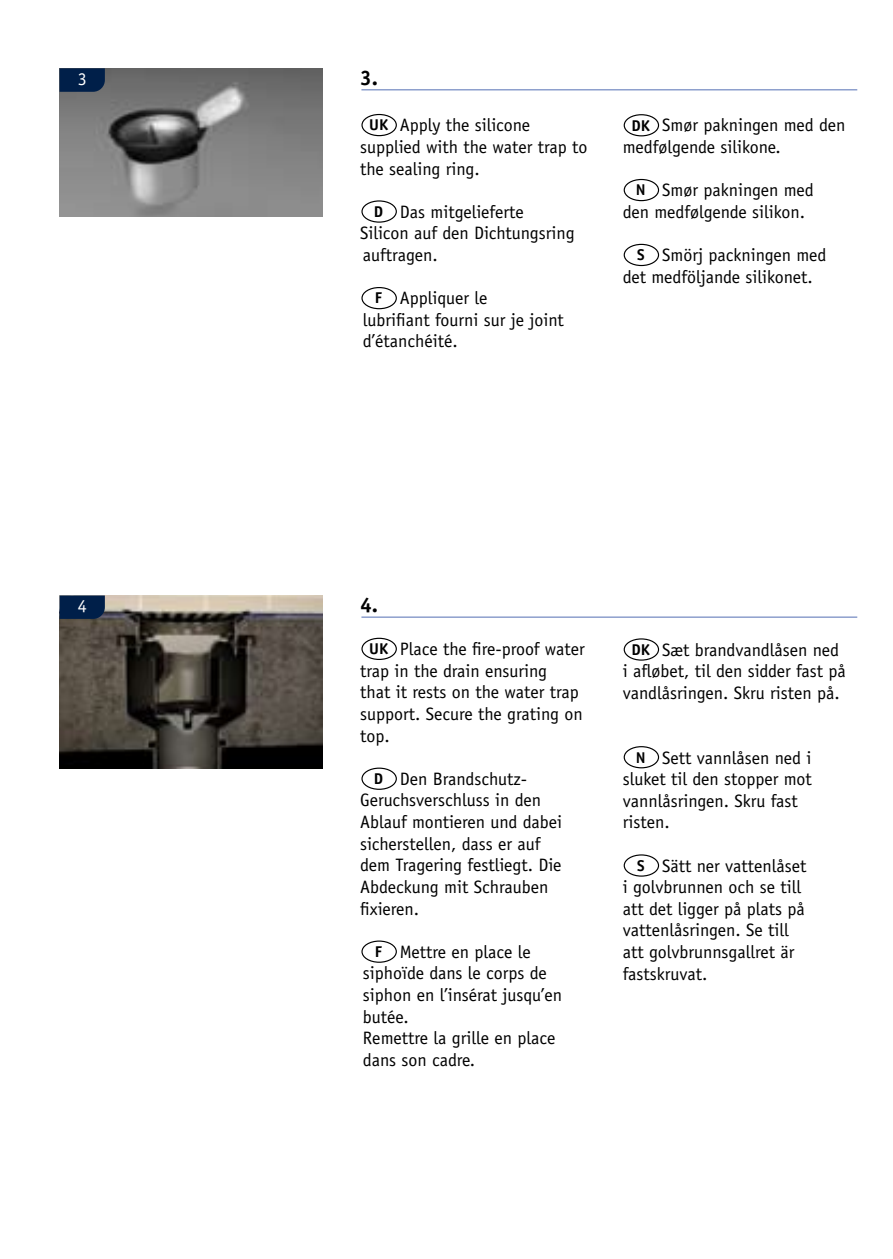
<style>
.page{position:relative;width:893px;height:1259px;background:#fff}
.page>*{position:absolute;margin:0;border:0;box-sizing:border-box;transform-origin:0 0}
.t1{font:700 21px "Officina Sans";color:#000}
.t2{font:18px/21.6px "Officina Sans";color:#000}
.t3{font:18px "Officina Sans";color:#fff}
.t4{font:700 15.6px "Officina Sans";color:#000}
</style>
<div class="page">
<img style="left:60px;top:595px;width:262px;height:173px">
<svg style="left:60px;top:595px;width:45px;height:24px"></svg>
<hr style="left:361px;top:616px;width:496px;height:2px;background:#8d9fcd">
<div style="left:361px;top:638px;width:36px;height:22px;border:1px solid #000;border-radius:50%"></div>
<div style="left:361px;top:767px;width:36px;height:23px;border:1px solid #000;border-radius:50%"></div>
<div style="left:361px;top:940px;width:36px;height:22px;border:1px solid #000;border-radius:50%"></div>
<div style="left:624px;top:638px;width:35px;height:22px;border:1px solid #000;border-radius:50%"></div>
<div style="left:624px;top:746px;width:35px;height:22px;border:1px solid #000;border-radius:50%"></div>
<div style="left:624px;top:854px;width:35px;height:22px;border:1px solid #000;border-radius:50%"></div>
<img style="left:60px;top:68px;width:262px;height:148px">
<svg style="left:60px;top:68px;width:45px;height:24px"></svg>
<hr style="left:361px;top:89px;width:496px;height:1px;background:#8d9fcd">
<div style="left:361px;top:114px;width:36px;height:22px;border:1px solid #000;border-radius:50%"></div>
<div style="left:361px;top:200px;width:36px;height:23px;border:1px solid #000;border-radius:50%"></div>
<div style="left:361px;top:287px;width:36px;height:22px;border:1px solid #000;border-radius:50%"></div>
<div style="left:624px;top:114px;width:35px;height:22px;border:1px solid #000;border-radius:50%"></div>
<div style="left:624px;top:179px;width:35px;height:22px;border:1px solid #000;border-radius:50%"></div>
<div style="left:624px;top:244px;width:35px;height:22px;border:1px solid #000;border-radius:50%"></div>
<p class="t3" style="left:78px;top:68px;width:10px">3</p>
<p class="t1" style="left:360px;top:64px;width:19px">3.</p>
<p class="t2" style="left:360px;top:115px;width:229px;text-indent:40px">Apply the silicone supplied with the water trap to the sealing ring.</p>
<p class="t2" style="left:360px;top:201px;width:216px;text-indent:40px">Das mitgelieferte<br>Silicon auf den Dichtungsring auftragen.</p>
<p class="t2" style="left:363px;top:287px;width:202px;text-indent:37px">Appliquer le<br>lubrifiant fourni sur je joint d’étanchéité.</p>
<p class="t4" style="left:369px;top:115px;width:20px">UK</p>
<p class="t4" style="left:374px;top:202px;width:11px">D</p>
<p class="t4" style="left:375px;top:288px;width:9px">F</p>
<p class="t2" style="left:623px;top:114px;width:224px;text-indent:40px">Smør pakningen med den medfølgende silikone.</p>
<p class="t2" style="left:623px;top:179px;width:193px;text-indent:40px">Smør pakningen med den medfølgende silikon.</p>
<p class="t2" style="left:623px;top:244px;width:205px;text-indent:40px">Smörj packningen med det medföljande silikonet.</p>
<p class="t4" style="left:632px;top:116px;width:20px">DK</p>
<p class="t4" style="left:636px;top:180px;width:11px">N</p>
<p class="t4" style="left:637px;top:245px;width:9px">S</p>
<p class="t3" style="left:78px;top:595px;width:10px">4</p>
<p class="t1" style="left:360px;top:592px;width:19px">4.</p>
<p class="t2" style="left:360px;top:638px;width:226px;text-indent:40px">Place the fire-proof water trap in the drain ensuring<br>that it rests on the water trap support. Secure the grating on top.</p>
<p class="t2" style="left:360px;top:768px;width:204px;text-indent:40px">Den Brandschutz-<br>Geruchsverschluss in den<br>Ablauf montieren und dabei sicherstellen, dass er auf dem Tragering festliegt. Die<br>Abdeckung mit Schrauben fixieren.</p>
<p class="t2" style="left:363px;top:941px;width:201px;text-indent:37px">Mettre en place le siphoïde dans le corps de siphon en l’insérat jusqu’en butée.<br>Remettre la grille en place dans son cadre.</p>
<p class="t4" style="left:369px;top:639px;width:20px">UK</p>
<p class="t4" style="left:374px;top:769px;width:11px">D</p>
<p class="t4" style="left:375px;top:942px;width:9px">F</p>
<p class="t2" style="left:623px;top:638px;width:225px;text-indent:40px">Sæt brandvandlåsen ned i afløbet, til den sidder fast på vandlåsringen. Skru risten på.</p>
<p class="t4" style="left:632px;top:640px;width:20px">DK</p>
<p class="t2" style="left:623px;top:746px;width:191px;text-indent:40px">Sett vannlåsen ned i sluket til den stopper mot vannlåsringen. Skru fast risten.</p>
<p class="t2" style="left:623px;top:854px;width:185px;text-indent:40px">Sätt ner vattenlåset i golvbrunnen och se till att det ligger på plats på vattenlåsringen. Se till att golvbrunnsgallret är fastskruvat.</p>
<p class="t4" style="left:636px;top:747px;width:11px">N</p>
<p class="t4" style="left:637px;top:856px;width:9px">S</p>
</div>
